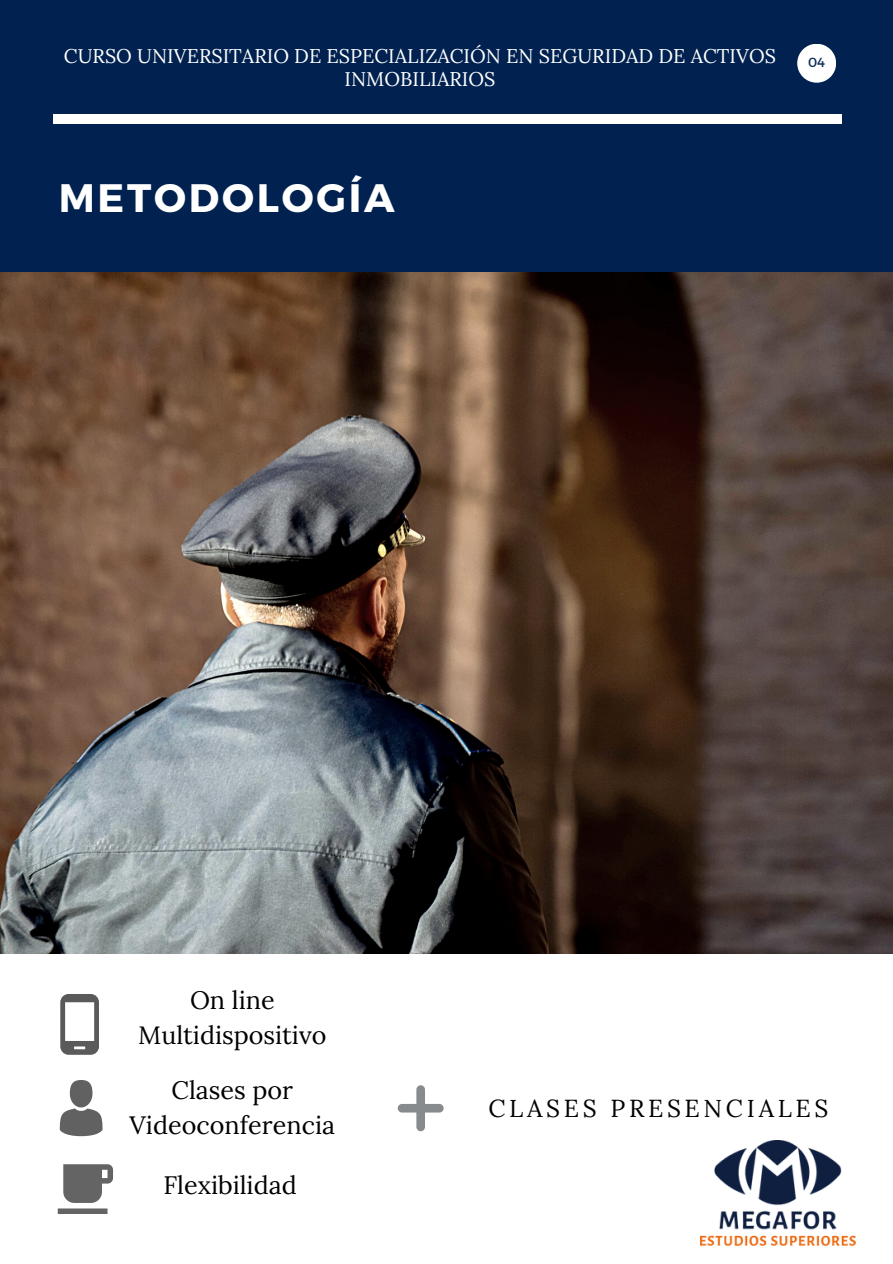
<style>
.page{position:relative;width:893px;height:1264px;background:#fff}
.page>*{position:absolute;margin:0;border:0;box-sizing:border-box;transform-origin:0 0}
.t1{font:700 39.6px "Montserrat";letter-spacing:.07em;color:#fff}
.t2{font:25.2px "Lora";color:#000}
.t3{font:24.6px "Lora";letter-spacing:.15em;color:#000}
.t4{font:19.8px/23.5px "Lora";color:#fff;text-align:center}
.t5{font:13.2px "Montserrat";color:#0e2f59}
</style>
<div class="page">
<div style="left:0;top:0;width:892px;height:1262px;background:#012250"></div>
<div style="left:53px;top:115px;width:788px;height:9px;background:#fff"></div>
<img style="left:0;top:272px;width:892px;height:681px">
<div style="left:0;top:953px;width:892px;height:309px;background:#fff"></div>
<svg style="left:60px;top:994px;width:39px;height:60px"></svg>
<div style="left:70px;top:1079px;width:22px;height:28px;background:#616161;border-radius:50%"></div>
<svg style="left:60px;top:1108px;width:43px;height:28px"></svg>
<svg style="left:397px;top:1085px;width:46px;height:46px"></svg>
<svg style="left:58px;top:1164px;width:55px;height:49px"></svg>
<img style="left:700px;top:1140px;width:155px;height:104px">
<svg style="left:797px;top:44px;width:39px;height:39px"></svg>
<p class="t4" style="left:64px;top:44px;width:713px">CURSO UNIVERSITARIO DE ESPECIALIZACIÓN EN SEGURIDAD DE ACTIVOS<br>INMOBILIARIOS</p>
<p class="t5" style="left:808px;top:54px;width:19px">04</p>
<p class="t1" style="left:59px;top:173px;width:337px">METODOLOGÍA</p>
<p class="t2" style="left:190px;top:983px;width:86px">On line</p>
<p class="t2" style="left:138px;top:1018px;width:190px">Multidispositivo</p>
<p class="t2" style="left:171px;top:1073px;width:123px">Clases por</p>
<p class="t2" style="left:129px;top:1108px;width:207px">Videoconferencia</p>
<p class="t2" style="left:163px;top:1168px;width:135px">Flexibilidad</p>
<p class="t3" style="left:488px;top:1091px;width:341px">CLASES PRESENCIALES</p>
</div>
